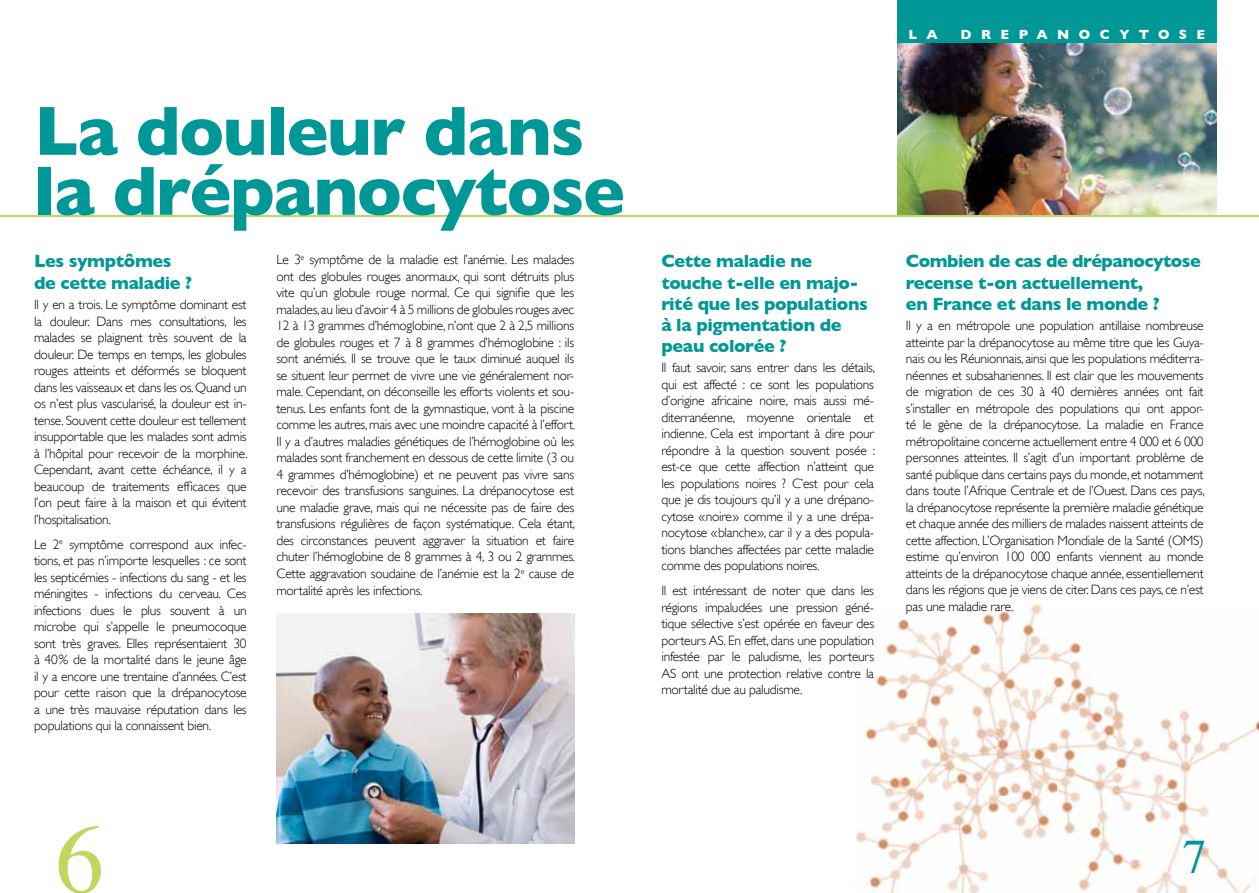
<style>
.page{position:relative;width:1259px;height:893px;background:#fff}
.page>*{position:absolute;margin:0;border:0;box-sizing:border-box;transform-origin:0 0}
.t1{font:97.5px "Times";color:#bcd85f}
.t2{font:700 70.5px/60px "Gill Sans";letter-spacing:-.02em;color:#009897}
.t3{font:48px "Times";color:#009897}
.t4{font:700 18px/21px "Gill Sans";letter-spacing:-.02em;color:#009897}
.t5{font:300 13.5px/16.5px "Gill Sans";letter-spacing:-.02em;color:#000;text-align:justify}
.t6{font:700 13.5px "Gill Sans";letter-spacing:.7em;color:#fff}
</style>
<div class="page">
<img style="left:897px;top:43px;width:319px;height:172px">
<div style="left:897px;top:0;width:319px;height:43px;background:#009897"></div>
<img style="left:276px;top:613px;width:298px;height:230px">
<img style="left:856px;top:604px;width:403px;height:289px">
<hr style="left:629px;top:215px;width:630px;height:1px;background:#bcd85f">
<hr style="left:0;top:215px;width:629px;height:1px;background:#bcd85f">
<h2 class="t2" style="left:34px;top:101px;width:592px">la douleur dans la drépanocytose</h2>
<h3 class="t4" style="left:34px;top:251px;width:160px">les symptômes de cette maladie ?</h3>
<p class="t5" style="left:34px;top:296px;width:215px">Il y en a trois. Le symptôme dominant est la douleur. Dans mes consultations, les malades se plaignent très souvent de la douleur. De temps en temps, les globules rouges atteints et déformés se bloquent dans les vaisseaux et dans les os. Quand un os n’est plus vascularisé, la douleur est in&shy;tense. Souvent cette douleur est tellement insupportable que les malades sont admis à l’hôpital pour recevoir de la morphine.<br>Cependant, avant cette échéance, il y a beaucoup de traitements efficaces que l’on peut faire à la maison et qui évitent l’hospitalisation.</p>
<p class="t5" style="left:34px;top:536px;width:214px">Le 2<sup>e</sup> symptôme correspond aux infec&shy;tions, et pas n’importe lesquelles : ce sont les septicémies - infections du sang - et les méningites - infections du cerveau. Ces infections dues le plus souvent à un microbe qui s’appelle le pneumocoque sont très graves. Elles représentaient 30 à 40 % de la mortalité dans le jeune âge il y a encore une trentaine d’années. C’est pour cette raison que la drépanocytose a une très mauvaise réputation dans les populations qui la connaissent bien.</p>
<p class="t5" style="left:276px;top:252px;width:300px">Le 3<sup>e</sup> symptôme de la maladie est l’anémie. Les malades ont des globules rouges anormaux, qui sont détruits plus vite qu’un globule rouge normal. Ce qui signifie que les malades, au lieu d’avoir 4 à 5 millions de globules rouges avec 12 à 13 grammes d’hémoglobine, n’ont que 2 à 2,5 millions de globules rouges et 7 à 8 grammes d’hémoglobine : ils sont anémiés. Il se trouve que le taux diminué auquel ils se situent leur permet de vivre une vie généralement nor&shy;male. Cependant, on déconseille les efforts violents et sou&shy;tenus. Les enfants font de la gymnastique, vont à la piscine comme les autres, mais avec une moindre capacité à l’effort.<br>Il y a d’autres maladies génétiques de l’hémoglobine où les malades sont franchement en dessous de cette limite (3 ou 4 grammes d’hémoglobine) et ne peuvent pas vivre sans recevoir des transfusions sanguines. La drépanocytose est une maladie grave, mais qui ne nécessite pas de faire des transfusions régulières de façon systématique. Cela étant, des circonstances peuvent aggraver la situation et faire chuter l’hémoglobine de 8 grammes à 4, 3 ou 2 grammes.<br>Cette aggravation soudaine de l’anémie est la 2<sup>e</sup> cause de mortalité après les infections.</p>
<h1 class="t1" style="left:55px;top:769px;width:50px">6</h1>
<p class="t6" style="left:908px;top:27px;width:31px">l a</p>
<p class="t6" style="left:960px;top:27px;width:246px">drepanocytose</p>
<h3 class="t4" style="left:661px;top:251px;width:208px">cette maladie ne touche t-elle en majo&shy;rité que les populations à la pigmentation de peau colorée ?</h3>
<p class="t5" style="left:661px;top:359px;width:215px">Il faut savoir, sans entrer dans les détails, qui est affecté : ce sont les populations d’origine africaine noire, mais aussi mé&shy;diterranéenne, moyenne orientale et indienne. Cela est important à dire pour répondre à la question souvent posée : est-ce que cette affection n’atteint que les populations noires ? C’est pour cela que je dis toujours qu’il y a une drépano&shy;cytose «noire» comme il y a une drépa&shy;nocytose «blanche», car il y a des popula&shy;tions blanches affectées par cette maladie comme des populations noires.</p>
<p class="t5" style="left:661px;top:582px;width:214px">Il est intéressant de noter que dans les régions impaludées une pression géné&shy;tique sélective s’est opérée en faveur des porteurs AS. En effet, dans une population infestée par le paludisme, les porteurs AS ont une protection relative contre la mortalité due au paludisme.</p>
<h3 class="t4" style="left:906px;top:251px;width:296px">combien de cas de drépanocytose recense t-on actuellement,<br>en France et dans le monde ?</h3>
<p class="t5" style="left:906px;top:317px;width:300px">Il y a en métropole une population antillaise nombreuse atteinte par la drépanocytose au même titre que les Guya&shy;nais ou les Réunionnais, ainsi que les populations méditerra&shy;néennes et subsahariennes. Il est clair que les mouvements de migration de ces 30 à 40 dernières années ont fait s’installer en métropole des populations qui ont appor&shy;té le gène de la drépanocytose. La maladie en France métropolitaine concerne actuellement entre 4 000 et 6 000 personnes atteintes. Il s’agit d’un important problème de santé publique dans certains pays du monde, et notamment dans toute l’Afrique Centrale et de l’Ouest. Dans ces pays, la drépanocytose représente la première maladie génétique et chaque année des milliers de malades naissent atteints de cette affection. L’Organisation Mondiale de la Santé (OMS) estime qu’environ 100 000 enfants viennent au monde atteints de la drépanocytose chaque année, essentiellement dans les régions que je viens de citer. Dans ces pays, ce n’est pas une maladie rare.</p>
<h3 class="t3" style="left:1182px;top:812px;width:25px">7</h3>
</div>
